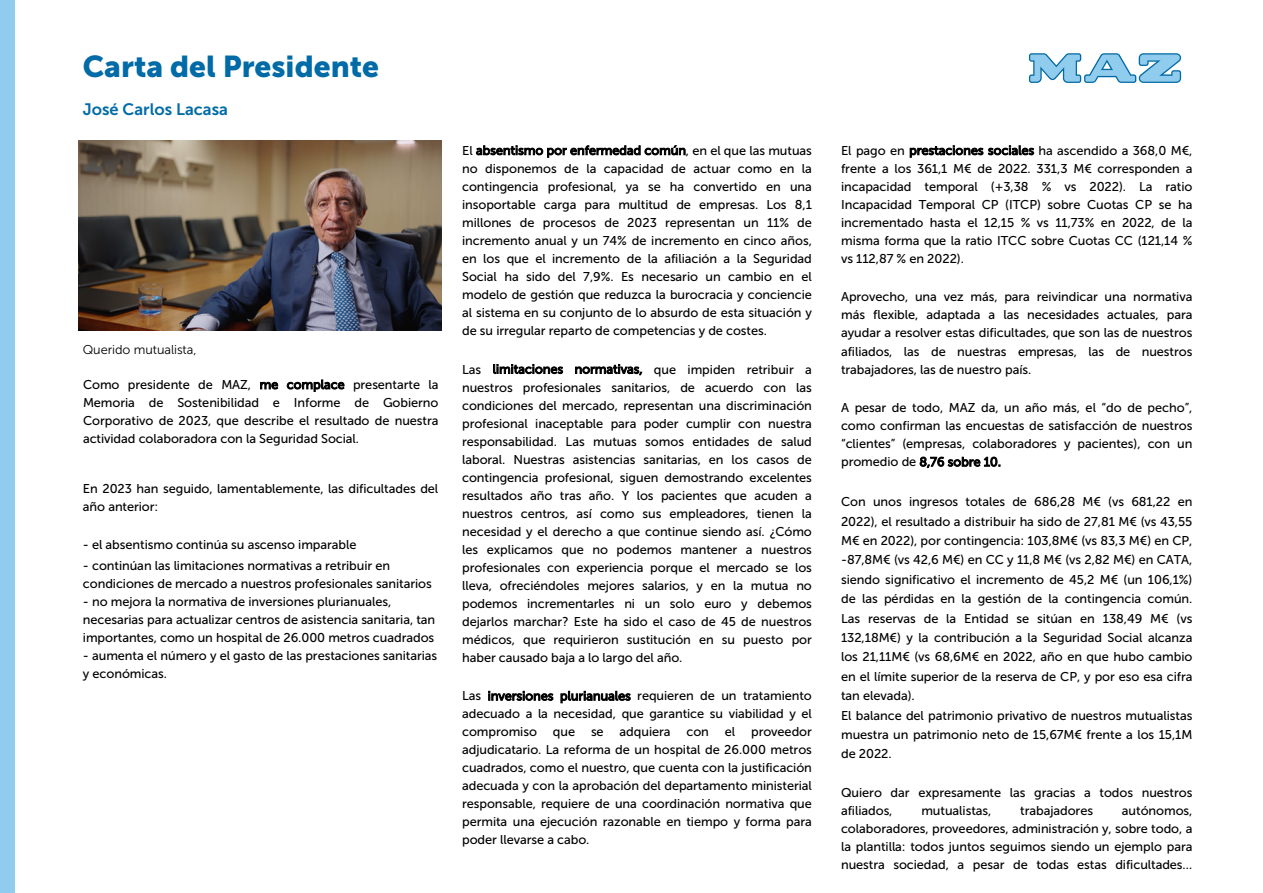
<style>
.page{position:relative;width:1263px;height:893px;background:#fff}
.page>*{position:absolute;margin:0;border:0;box-sizing:border-box;transform-origin:0 0}
.t1{font:30px "Museo Sans 900";color:#006ba6}
.t2{font:16.5px "Museo Sans 700";color:#006ba6}
.t3{font:12.75px/18px "Museo Sans 500";letter-spacing:-.005em;color:#000;text-align:justify}
.t4{font:12.75px "Museo Sans 300";letter-spacing:-.005em;color:#000}
</style>
<div class="page">
<div style="left:0;top:0;width:15px;height:893px;background:#8fcced"></div>
<svg style="left:1029px;top:53px;width:152px;height:30px"></svg>
<img style="left:79px;top:141px;width:362px;height:190px">
<h1 class="t1" style="left:83px;top:49px;width:298px">Carta del Presidente</h1>
<p class="t2" style="left:83px;top:100px;width:147px">José Carlos Lacasa</p>
<p class="t4" style="left:83px;top:342px;width:115px">Querido mutualista,</p>
<p class="t3" style="left:83px;top:375px;width:357px">Como presidente de MAZ, me complace presentarte la Memoria de Sostenibilidad e Informe de Gobierno Corporativo de 2023, que describe el resultado de nuestra actividad colaboradora con la Seguridad Social.</p>
<p class="t3" style="left:83px;top:479px;width:357px">En 2023 han seguido, lamentablemente, las dificultades del año anterior:</p>
<p class="t3" style="left:83px;top:536px;width:275px">- el absentismo continúa su ascenso imparable</p>
<p class="t3" style="left:83px;top:557px;width:350px">- continúan las limitaciones normativas a retribuir en condiciones de mercado a nuestros profesionales sanitarios</p>
<p class="t3" style="left:83px;top:593px;width:354px;text-align:left">- no mejora la normativa de inversiones plurianuales, necesarias para actualizar centros de asistencia sanitaria, tan importantes, como un hospital de 26.000 metros cuadrados</p>
<p class="t3" style="left:83px;top:647px;width:356px">- aumenta el número y el gasto de las prestaciones sanitarias y económicas.</p>
<p class="t3" style="left:462px;top:141px;width:351px">El absentismo por enfermedad común, en el que las mutuas no disponemos de la capacidad de actuar como en la contingencia profesional, ya se ha convertido en una insoportable carga para multitud de empresas. Los 8,1 millones de procesos de 2023 representan un 11% de incremento anual y un 74% de incremento en cinco años, en los que el incremento de la afiliación a la Seguridad Social ha sido del 7,9%. Es necesario un cambio en el modelo de gestión que reduzca la burocracia y conciencie al sistema en su conjunto de lo absurdo de esta situación y de su irregular reparto de competencias y de costes.</p>
<p class="t3" style="left:462px;top:360px;width:351px">Las limitaciones normativas, que impiden retribuir a nuestros profesionales sanitarios, de acuerdo con las condiciones del mercado, representan una discriminación profesional inaceptable para poder cumplir con nuestra responsabilidad. Las mutuas somos entidades de salud laboral. Nuestras asistencias sanitarias, en los casos de contingencia profesional, siguen demostrando excelentes resultados año tras año. Y los pacientes que acuden a nuestros centros, así como sus empleadores, tienen la necesidad y el derecho a que continue siendo así. ¿Cómo les explicamos que no podemos mantener a nuestros profesionales con experiencia porque el mercado se los lleva, ofreciéndoles mejores salarios, y en la mutua no podemos incrementarles ni un solo euro y debemos dejarlos marchar? Este ha sido el caso de 45 de nuestros médicos, que requirieron sustitución en su puesto por haber causado baja a lo largo del año.</p>
<p class="t3" style="left:462px;top:687px;width:351px">Las inversiones plurianuales requieren de un tratamiento adecuado a la necesidad, que garantice su viabilidad y el compromiso que se adquiera con el proveedor adjudicatario. La reforma de un hospital de 26.000 metros cuadrados, como el nuestro, que cuenta con la justificación adecuada y con la aprobación del departamento ministerial responsable, requiere de una coordinación normativa que permita una ejecución razonable en tiempo y forma para poder llevarse a cabo.</p>
<p class="t3" style="left:841px;top:141px;width:353px">El pago en prestaciones sociales ha ascendido a 368,0 M€, frente a los 361,1 M€ de 2022. 331,3 M€ corresponden a incapacidad temporal (+3,38 % vs 2022). La ratio Incapacidad Temporal CP (ITCP) sobre Cuotas CP se ha incrementado hasta el 12,15 % vs 11,73% en 2022, de la misma forma que la ratio ITCC sobre Cuotas CC (121,14 % vs 112,87 % en 2022).</p>
<p class="t3" style="left:841px;top:288px;width:353px">Aprovecho, una vez más, para reivindicar una normativa más flexible, adaptada a las necesidades actuales, para ayudar a resolver estas dificultades, que son las de nuestros afiliados, las de nuestras empresas, las de nuestros trabajadores, las de nuestro país.</p>
<p class="t3" style="left:841px;top:399px;width:353px">A pesar de todo, MAZ da, un año más, el “do de pecho”, como confirman las encuestas de satisfacción de nuestros “clientes” (empresas, colaboradores y pacientes), con un promedio de 8,76 sobre 10.</p>
<p class="t3" style="left:841px;top:492px;width:353px;line-height:19.4px;text-align:left">Con unos ingresos totales de 686,28 M€ (vs 681,22 en 2022), el resultado a distribuir ha sido de 27,81 M€ (vs 43,55<br>M€ en 2022), por contingencia: 103,8M€ (vs 83,3 M€) en CP, -87,8M€ (vs 42,6 M€) en CC y 11,8 M€ (vs 2,82 M€) en CATA, siendo significativo el incremento de 45,2 M€ (un 106,1%) de las pérdidas en la gestión de la contingencia común.<br>Las reservas de la Entidad se sitúan en 138,49 M€ (vs 132,18M€) y la contribución a la Seguridad Social alcanza los 21,11M€ (vs 68,6M€ en 2022, año en que hubo cambio en el límite superior de la reserva de CP, y por eso esa cifra tan elevada).<br>El balance del patrimonio privativo de nuestros mutualistas muestra un patrimonio neto de 15,67M€ frente a los 15,1M de 2022.</p>
<p class="t3" style="left:841px;top:784px;width:353px">Quiero dar expresamente las gracias a todos nuestros afiliados,</p>
<p class="t3" style="left:841px;top:802px;width:353px;text-indent:281px">autónomos, colaboradores, proveedores, administración y, sobre todo, a la plantilla: todos juntos seguimos siendo un ejemplo para nuestra sociedad, a pesar de todas estas dificultades…</p>
<p class="t3" style="left:921px;top:802px;width:72px">mutualistas,</p>
<p class="t3" style="left:1020px;top:802px;width:74px">trabajadores</p>
</div>
